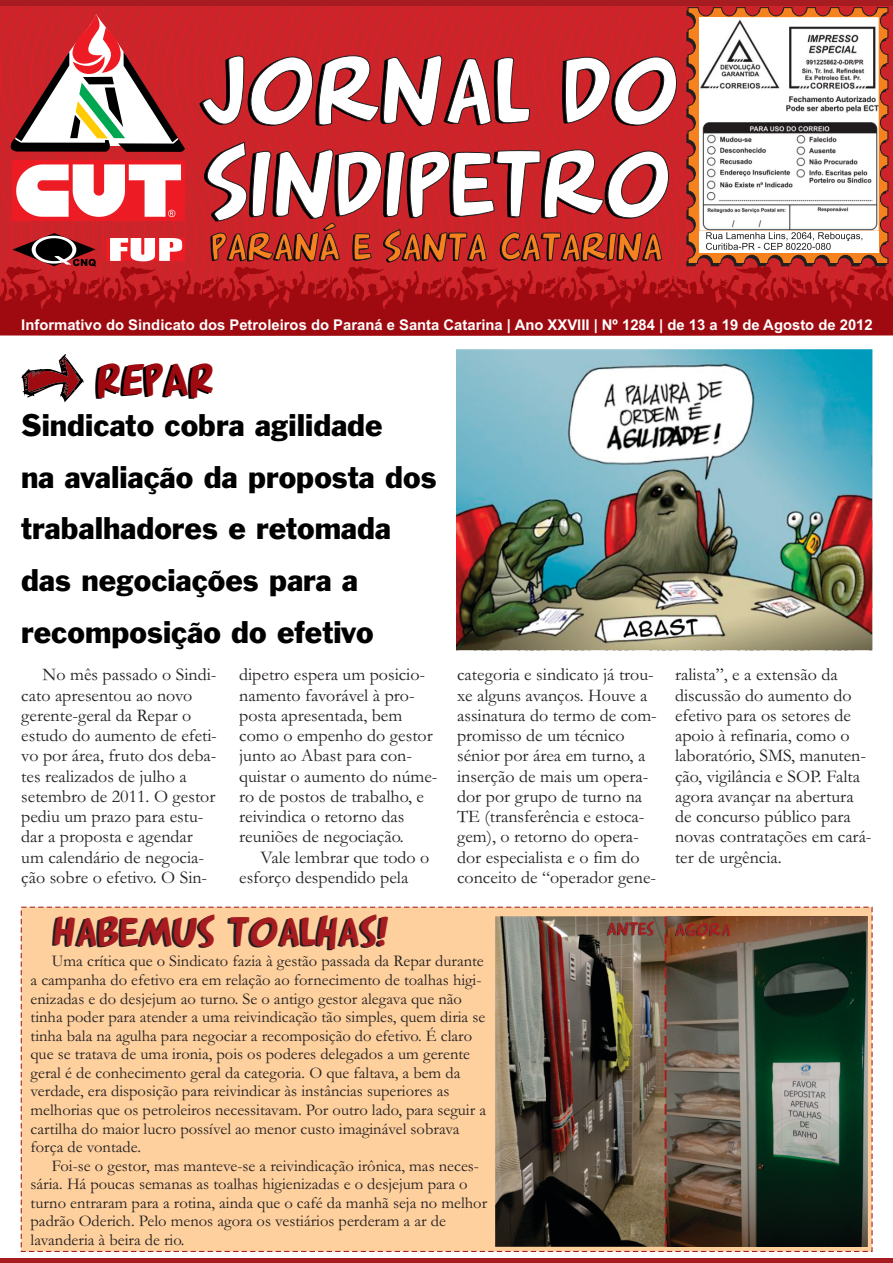
<style>
.page{position:relative;width:893px;height:1263px;background:#fff}
.page>*{position:absolute;margin:0;border:0;box-sizing:border-box;transform-origin:0 0}
.t1{font:45.15px "Arnold 21";color:#000}
.t2{font:39.75px "Arnold 21";color:#231f20}
.t3{font:28.8px/51.8px "Franklin Gothic BT";color:#000}
.t4{font:18px/20.2px "Garamond";color:#231f20}
.t5{font:16.5px/18.6px "Garamond";color:#231f20}
.t6{font:700 14.85px "Arial";color:#fff}
</style>
<div class="page">
<svg style="left:21px;top:354px;width:63px;height:48px"></svg>
<svg style="left:0;top:323px;width:893px;height:13px;fill:#9e0a0f"></svg>
<svg style="left:0;top:0;width:893px;height:323px"></svg>
<div style="left:0;top:1258px;width:893px;height:5px;background:#a71c20"></div>
<img style="left:457px;top:349px;width:415px;height:302px">
<div style="left:20px;top:906px;width:853px;height:346px;background:#fed09e"></div>
<img style="left:495px;top:916px;width:372px;height:330px">
<p class="t6" style="left:21px;top:319px;width:853px">Informativo do Sindicato dos Petroleiros do Paraná e Santa Catarina | Ano XXVIII | Nº 1284 | de 13 a 19 de Agosto de 2012</p>
<h1 class="t1" style="left:95px;top:353px;width:119px">REPAR</h1>
<h3 class="t3" style="left:21px;top:403px;width:417px">Sindicato cobra agilidade<br>na avaliação da proposta dos trabalhadores e retomada das negociações para a recomposição do efetivo</h3>
<p class="t4" style="left:21px;top:667px;width:197px;text-indent:21px">No mês passado o Sindi&shy;cato apresentou ao novo gerente-geral da Repar o estudo do aumento de efeti&shy;vo por área, fruto dos deba&shy;tes realizados de julho a setembro de 2011. O gestor pediu um prazo para estu&shy;dar a proposta e agendar um calendário de negocia&shy;ção sobre o efetivo. O Sin-</p>
<p class="t4" style="left:239px;top:667px;width:200px">dipetro espera um posicio&shy;namento favorável à pro&shy;posta apresentada, bem como o empenho do gestor junto ao Abast para con&shy;quistar o aumento do núme&shy;ro de postos de trabalho, e reivindica o retorno das reuniões de negociação.</p>
<p class="t4" style="left:239px;top:849px;width:192px;text-indent:21px">Vale lembrar que todo o esforço despendido pela</p>
<p class="t4" style="left:457px;top:667px;width:201px">categoria e sindicato já trou&shy;xe alguns avanços. Houve a assinatura do termo de com&shy;promisso de um técnico sénior por área em turno, a inserção de mais um opera&shy;dor por grupo de turno na<br>TE (transferência e estoca&shy;gem), o retorno do opera&shy;dor especialista e o fim do conceito de “operador gene-</p>
<p class="t4" style="left:675px;top:667px;width:198px">ralista”, e a extensão da discussão do aumento do efetivo para os setores de apoio à refinaria, como o laboratório, SMS, manuten&shy;ção, vigilância e SOP. Falta agora avançar na abertura de concurso público para novas contratações em cará&shy;ter de urgência.</p>
<h2 class="t2" style="left:52px;top:907px;width:337px">HABEMUS TOALHAS!</h2>
<p class="t5" style="left:31px;top:954px;width:457px;text-indent:21px">Uma crítica que o Sindicato fazia à gestão passada da Repar durante a campanha do efetivo era em relação ao fornecimento de toalhas higi&shy;enizadas e do desjejum ao turno. Se o antigo gestor alegava que não tinha poder para atender a uma reivindicação tão simples, quem diria se tinha bala na agulha para negociar a recomposição do efetivo. É claro que se tratava de uma ironia, pois os poderes delegados a um gerente geral é de conhecimento geral da categoria. O que faltava, a bem da verdade, era disposição para reivindicar às instâncias superiores as melhorias que os petroleiros necessitavam. Por outro lado, para seguir a cartilha do maior lucro possível ao menor custo imaginável sobrava força de vontade.</p>
<p class="t5" style="left:31px;top:1158px;width:458px;text-indent:21px">Foi-se o gestor, mas manteve-se a reivindicação irônica, mas neces&shy;sária. Há poucas semanas as toalhas higienizadas e o desjejum para o turno entraram para a rotina, ainda que o café da manhã seja no melhor padrão Oderich. Pelo menos agora os vestiários perderam a ar de lavanderia à beira de rio.</p>
</div>
